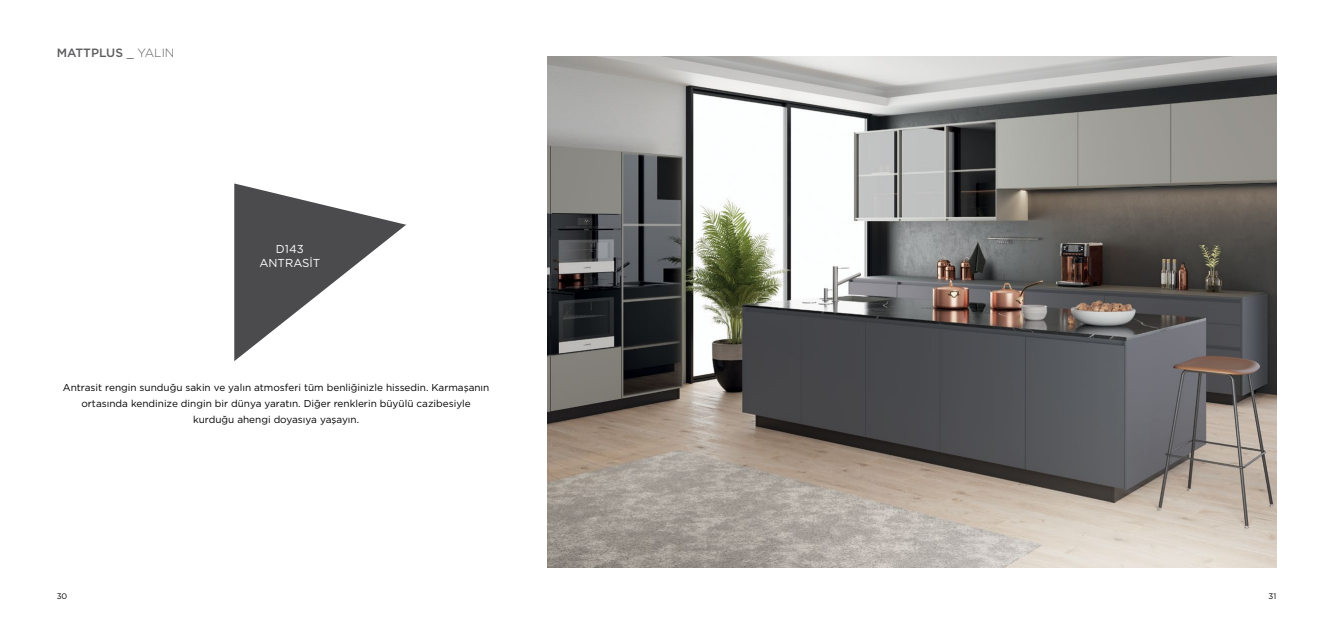
<style>
.page{position:relative;width:1333px;height:624px;background:#fff}
.page>*{position:absolute;margin:0;border:0;box-sizing:border-box;transform-origin:0 0}
.t1{font:500 12px "Gotham";color:#5d5d60}
.t2{font:11.5px/13.8px "Gotham";color:#fff;text-align:center}
.t3{font:10px/16.2px "Gotham";color:#000;text-align:center}
.t4{font:8px "Gotham";color:#000}
.s1{font-weight:400}
.s2{font-weight:300}
</style>
<div class="page">
<img style="left:547px;top:57px;width:729px;height:510px">
<img style="left:234px;top:183px;width:173px;height:178px">
<p class="t1" style="left:57px;top:45px;width:119px">MATTPLUS <span class="s1">_</span> <span class="s2">YALIN</span></p>
<p class="t2" style="left:259px;top:241px;width:62px">D143<br>ANTRASİT</p>
<p class="t3" style="left:63px;top:379px;width:428px">Antrasit rengin sunduğu sakin ve yalın atmosferi tüm benliğinizle hissedin. Karmaşanın ortasında kendinize dingin bir dünya yaratın. Diğer renklerin büyülü cazibesiyle kurduğu ahengi doyasıya yaşayın.</p>
<p class="t4" style="left:57px;top:590px;width:12px">30</p>
<p class="t4" style="left:1268px;top:590px;width:9px">31</p>
</div>
